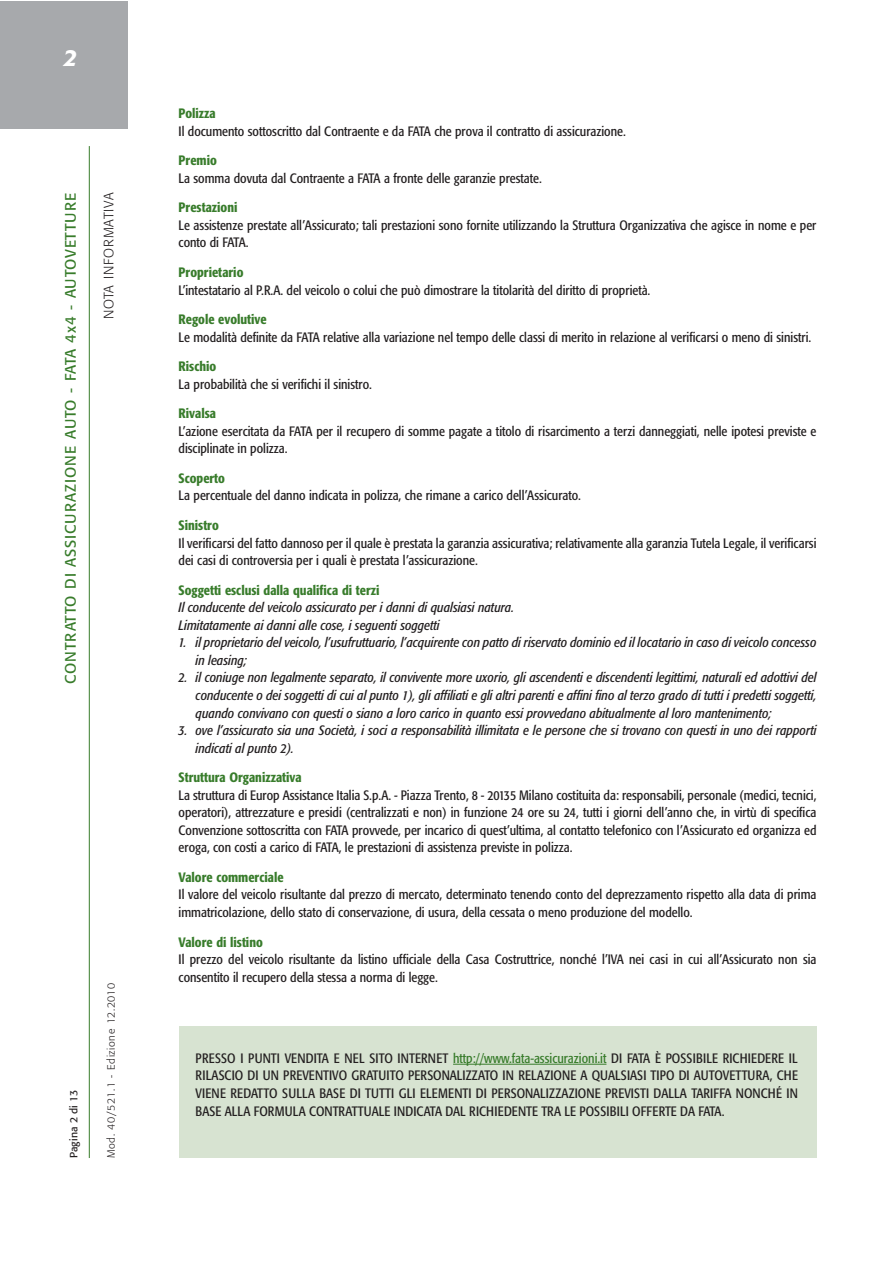
<style>
.page{position:relative;width:893px;height:1263px;background:#fff}
.page>*{position:absolute;margin:0;border:0;box-sizing:border-box;transform-origin:0 0}
.t1{font:italic 500 23.1px "Formata";color:#fff}
.t2{font:15px "Formata";letter-spacing:.06em;color:#387c2b}
.t3{font:condensed 13.5px/17.5px "Formata";color:#231f20}
.t4{font:italic condensed 13.5px/17.5px "Formata";color:#231f20}
.t5{font:500 condensed 13.5px "Formata";color:#387c2b}
.t6{font:300 13.5px "Formata";letter-spacing:.06em;color:#231f20}
.t7{font:300 10.5px "Formata";letter-spacing:.06em;color:#231f20}
.t8{font:10.5px "Formata";color:#231f20}
.s1{color:#387c2b}
</style>
<div class="page">
<div style="left:0;top:2px;width:128px;height:127px;background:#a7a9ac"></div>
<hr style="left:89px;top:146px;width:1px;height:1012px;background:#387c2b">
<div style="left:179px;top:1026px;width:637px;height:132px;background:#d7e3d1"></div>
<hr style="left:453px;top:1064px;width:57px;height:1px;background:#387c2b">
<hr style="left:509px;top:1064px;width:59px;height:1px;background:#387c2b">
<hr style="left:568px;top:1064px;width:38px;height:1px;background:#387c2b">
<h1 class="t1" style="left:64px;top:47px;width:15px">2</h1>
<p class="t2" style="left:64px;top:684px;width:492px;rotate:-90deg">CONTRATTO DI ASSICURAZIONE AUTO - FATA 4x4 - AUTOVETTURE</p>
<p class="t6" style="left:103px;top:319px;width:128px;rotate:-90deg">NOTA INFORMATIVA</p>
<p class="t8" style="left:69px;top:1158px;width:70px;rotate:-90deg">Pagina 2 di 13</p>
<p class="t7" style="left:106px;top:1158px;width:176px;rotate:-90deg">Mod. 40/521.1 - Edizione 12.2010</p>
<p class="t5" style="left:179px;top:108px;width:39px">Polizza</p>
<p class="t3" style="left:179px;top:123px;width:449px">Il documento sottoscritto dal Contraente e da FATA che prova il contratto di assicurazione.</p>
<p class="t5" style="left:179px;top:155px;width:40px">Premio</p>
<p class="t3" style="left:179px;top:170px;width:365px">La somma dovuta dal Contraente a FATA a fronte delle garanzie prestate.</p>
<p class="t5" style="left:179px;top:202px;width:60px">Prestazioni</p>
<p class="t3" style="left:179px;top:217px;width:639px">Le assistenze prestate all’Assicurato; tali prestazioni sono fornite utilizzando la Struttura Organizzativa che agisce in nome e per conto di FATA.</p>
<p class="t5" style="left:179px;top:267px;width:66px">Proprietario</p>
<p class="t3" style="left:179px;top:282px;width:473px">L’intestatario al P.R.A. del veicolo o colui che può dimostrare la titolarità del diritto di proprietà.</p>
<p class="t5" style="left:179px;top:314px;width:90px">Regole evolutive</p>
<p class="t3" style="left:179px;top:329px;width:634px">Le modalità definite da FATA relative alla variazione nel tempo delle classi di merito in relazione al verificarsi o meno di sinistri.</p>
<p class="t5" style="left:179px;top:361px;width:39px">Rischio</p>
<p class="t3" style="left:179px;top:376px;width:195px">La probabilità che si verifichi il sinistro.</p>
<p class="t5" style="left:179px;top:408px;width:39px">Rivalsa</p>
<p class="t3" style="left:179px;top:423px;width:639px">L’azione esercitata da FATA per il recupero di somme pagate a titolo di risarcimento a terzi danneggiati, nelle ipotesi previste e disciplinate in polizza.</p>
<p class="t5" style="left:179px;top:473px;width:48px">Scoperto</p>
<p class="t3" style="left:179px;top:488px;width:404px">La percentuale del danno indicata in polizza, che rimane a carico dell’Assicurato.</p>
<p class="t5" style="left:179px;top:520px;width:42px">Sinistro</p>
<p class="t3" style="left:179px;top:535px;width:639px">Il verificarsi del fatto dannoso per il quale è prestata la garanzia assicurativa; relativamente alla garanzia Tutela Legale, il verificarsi dei casi di controversia per i quali è prestata l’assicurazione.</p>
<p class="t5" style="left:179px;top:584px;width:202px">Soggetti esclusi dalla qualifica di terzi</p>
<p class="t4" style="left:179px;top:600px;width:337px">Il conducente del veicolo assicurato per i danni di qualsiasi natura.<br>Limitatamente ai danni alle cose, i seguenti soggetti</p>
<p class="t4" style="left:196px;top:635px;width:622px;text-indent:-17px">1. il proprietario del veicolo, l’usufruttuario, l’acquirente con patto di riservato dominio ed il locatario in caso di veicolo concesso in leasing;</p>
<p class="t4" style="left:196px;top:670px;width:622px;text-align:justify;text-indent:-17px">2. il coniuge non legalmente separato, il convivente more uxorio, gli ascendenti e discendenti legittimi, naturali ed adottivi del conducente o dei soggetti di cui al punto 1), gli affiliati e gli altri parenti e affini fino al terzo grado di tutti i predetti soggetti, quando convivano con questi o siano a loro carico in quanto essi provvedano abitualmente al loro mantenimento;</p>
<p class="t4" style="left:196px;top:723px;width:622px;text-indent:-17px">3. ove l’assicurato sia una Società, i soci a responsabilità illimitata e le persone che si trovano con questi in uno dei rapporti indicati al punto 2).</p>
<p class="t5" style="left:179px;top:772px;width:125px">Struttura Organizzativa</p>
<p class="t3" style="left:179px;top:787px;width:639px;text-align:justify">La struttura di Europ Assistance Italia S.p.A. - Piazza Trento, 8 - 20135 Milano costituita da: responsabili, personale (medici, tecnici, operatori), attrezzature e presidi (centralizzati e non) in funzione 24 ore su 24, tutti i giorni dell’anno che, in virtù di specifica Convenzione sottoscritta con FATA provvede, per incarico di quest’ultima, al contatto telefonico con l’Assicurato ed organizza ed eroga, con costi a carico di FATA, le prestazioni di assistenza previste in polizza.</p>
<p class="t5" style="left:179px;top:872px;width:106px">Valore commerciale</p>
<p class="t3" style="left:179px;top:887px;width:639px">Il valore del veicolo risultante dal prezzo di mercato, determinato tenendo conto del deprezzamento rispetto alla data di prima immatricolazione, dello stato di conservazione, di usura, della cessata o meno produzione del modello.</p>
<p class="t5" style="left:179px;top:936px;width:86px">Valore di listino</p>
<p class="t3" style="left:179px;top:952px;width:639px">Il prezzo del veicolo risultante da listino ufficiale della Casa Costruttrice, nonché l’IVA nei casi in cui all’Assicurato non sia consentito il recupero della stessa a norma di legge.</p>
<p class="t3" style="left:196px;top:1050px;width:604px;text-align:justify">PRESSO I PUNTI VENDITA E NEL SITO INTERNET <span class="s1">http://www.fata-assicurazioni.it</span> DI FATA È POSSIBILE RICHIEDERE IL RILASCIO DI UN PREVENTIVO GRATUITO PERSONALIZZATO IN RELAZIONE A QUALSIASI TIPO DI AUTOVETTURA, CHE VIENE REDATTO SULLA BASE DI TUTTI GLI ELEMENTI DI PERSONALIZZAZIONE PREVISTI DALLA TARIFFA NONCHÉ IN BASE ALLA FORMULA CONTRATTUALE INDICATA DAL RICHIEDENTE TRA LE POSSIBILI OFFERTE DA FATA.</p>
</div>
